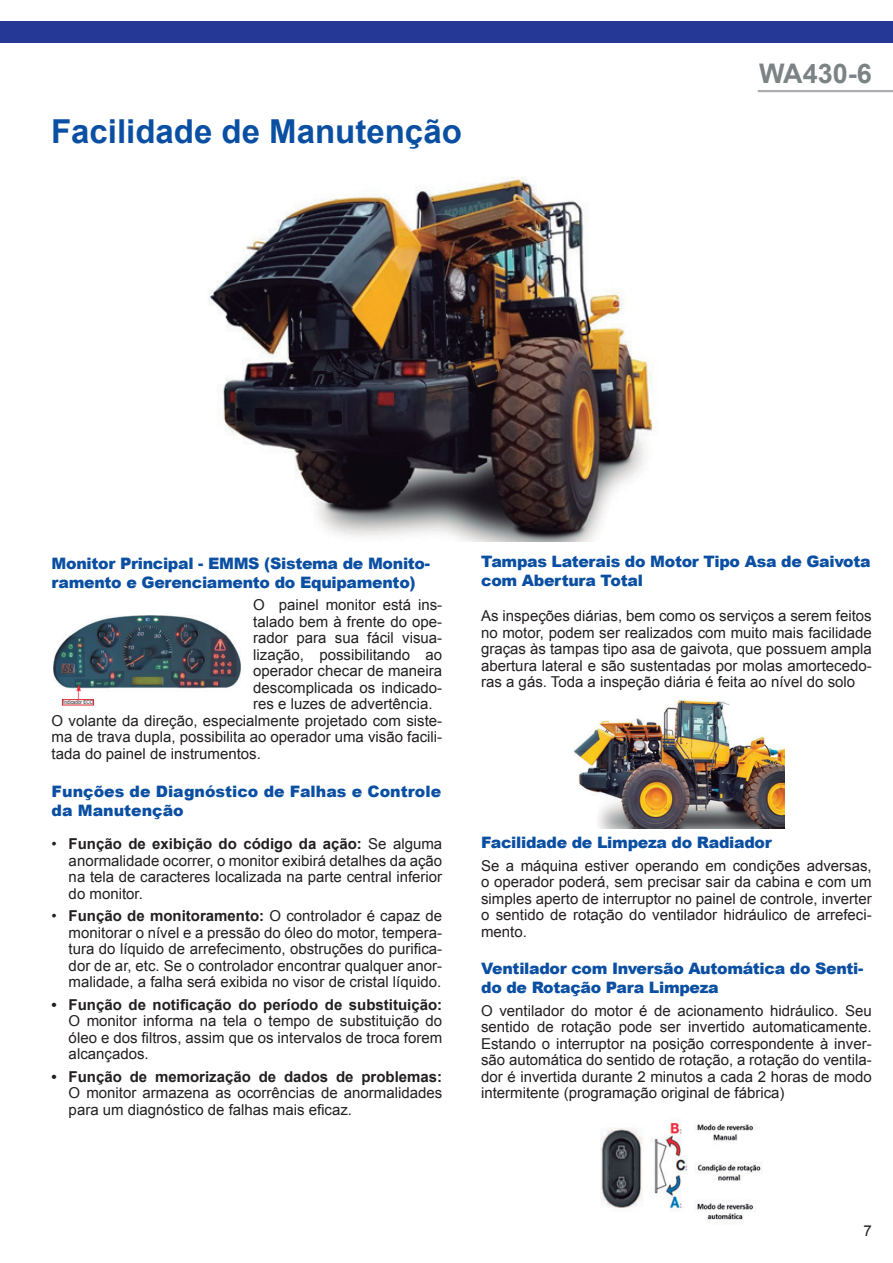
<style>
.page{position:relative;width:893px;height:1263px;background:#fff}
.page>*{position:absolute;margin:0;border:0;box-sizing:border-box;transform-origin:0 0}
.titulo{font:700 33px "Arial";color:#0a4fa2}
.t1{font:700 27px "Arial";color:#7b8385}
.chamada_10_arial_bla{font:900 15.75px/18.9px "Arial";letter-spacing:-.02em;color:#0a4fa2}
.chamada_10_arial_bla-2{font:900 15.75px/18.9px "Arial";color:#0a4fa2}
.texto_10{font:15px/16.5px "Arial";color:#231f20;text-align:justify}
.texto_TAB1{font:15px/16.5px "Arial";color:#231f20;text-align:justify}
.texto_7_5_narrow{font:5.55px "Arial Narrow";color:#231f20}
.s1{font-weight:700}
</style>
<div class="page">
<hr style="left:758px;top:90px;width:135px;height:2px;background:#acadb1">
<div style="left:0;top:21px;width:893px;height:21px;background:#263895"></div>
<img style="left:53px;top:616px;width:187px;height:84px">
<img style="left:208px;top:177px;width:447px;height:365px">
<div style="left:62px;top:699px;width:32px;height:6px;border:1px solid #d1232a"></div>
<img style="left:573px;top:700px;width:211px;height:129px">
<img style="left:601px;top:1122px;width:160px;height:101px">
<p class="titulo" style="left:51px;top:109px;width:412px">Facilidade de Manutenção</p>
<h2 class="t1" style="left:759px;top:56px;width:114px">WA430-6</h2>
<p class="chamada_10_arial_bla" style="left:52px;top:553px;width:380px">Monitor Principal - EMMS (Sistema de Monito&shy;ramento e Gerenciamento do Equipamento)</p>
<p class="texto_10" style="left:253px;top:597px;width:190px">O painel monitor está ins&shy;talado bem à frente do ope&shy;rador para sua fácil visua&shy;lização, possibilitando ao operador checar de maneira descomplicada os indicado&shy;res e luzes de advertência.</p>
<p class="texto_10" style="left:52px;top:712px;width:392px">O volante da direção, especialmente projetado com siste&shy;ma de trava dupla, possibilita ao operador uma visão facili&shy;tada do painel de instrumentos.</p>
<p class="chamada_10_arial_bla-2" style="left:52px;top:782px;width:391px">Funções de Diagnóstico de Falhas e Controle da Manutenção</p>
<p class="texto_TAB1" style="left:69px;top:836px;width:375px;text-indent:-17px">• <span class="s1">Função de exibição do código da ação:</span> Se alguma anormalidade ocorrer, o monitor exibirá detalhes da ação na tela de caracteres localizada na parte central inferior do monitor.</p>
<p class="texto_TAB1" style="left:69px;top:908px;width:375px;text-indent:-17px">• <span class="s1">Função de monitoramento:</span> O controlador é capaz de monitorar o nível e a pressão do óleo do motor, tempera&shy;tura do líquido de arrefecimento, obstruções do purifica&shy;dor de ar, etc. Se o controlador encontrar qualquer anor&shy;malidade, a falha será exibida no visor de cristal líquido.</p>
<p class="texto_TAB1" style="left:69px;top:996px;width:375px;text-indent:-17px"><span class="s1">• Função de notificação do período de substituição:<br></span>O monitor informa na tela o tempo de substituição do óleo e dos filtros, assim que os intervalos de troca forem alcançados.</p>
<p class="texto_TAB1" style="left:69px;top:1068px;width:375px;text-indent:-17px"><span class="s1">• Função de memorização de dados de problemas:<br></span>O monitor armazena as ocorrências de anormalidades para um diagnóstico de falhas mais eficaz.</p>
<p class="texto_7_5_narrow" style="left:63px;top:698px;width:32px">Indicador ECO</p>
<p class="chamada_10_arial_bla" style="left:481px;top:552px;width:391px">Tampas Laterais do Motor Tipo Asa de Gaivota com Abertura Total</p>
<p class="texto_10" style="left:481px;top:608px;width:392px">As inspeções diárias, bem como os serviços a serem feitos no motor, podem ser realizados com muito mais facilidade graças às tampas tipo asa de gaivota, que possuem ampla abertura lateral e são sustentadas por molas amortecedo&shy;ras a gás. Toda a inspeção diária é feita ao nível do solo</p>
<p class="chamada_10_arial_bla" style="left:481px;top:832px;width:292px">Facilidade de Limpeza do Radiador</p>
<p class="texto_10" style="left:481px;top:857px;width:392px">Se a máquina estiver operando em condições adversas, o operador poderá, sem precisar sair da cabina e com um simples aperto de interruptor no painel de controle, inverter o sentido de rotação do ventilador hidráulico de arrefeci&shy;mento.</p>
<p class="chamada_10_arial_bla" style="left:481px;top:959px;width:384px">Ventilador com Inversão Automática do Senti&shy;do de Rotação Para Limpeza</p>
<p class="texto_10" style="left:481px;top:1002px;width:392px">O ventilador do motor é de acionamento hidráulico. Seu sentido de rotação pode ser invertido automaticamente.<br>Estando o interruptor na posição correspondente à inver&shy;são automática do sentido de rotação, a rotação do ventila&shy;dor é invertida durante 2 minutos a cada 2 horas de modo intermitente (programação original de fábrica)</p>
<p class="texto_10" style="left:863px;top:1223px;width:10px">7</p>
</div>
